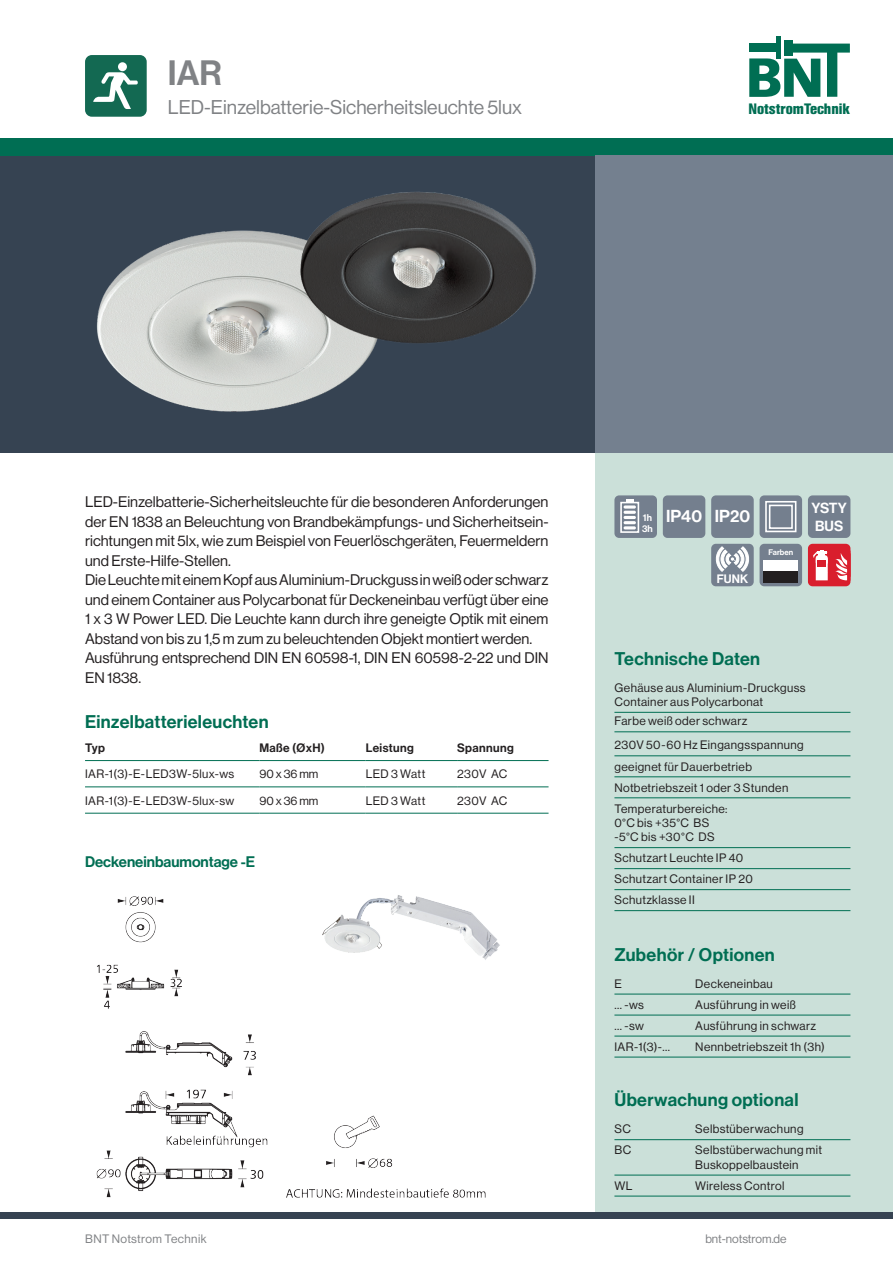
<style>
.page{position:relative;width:893px;height:1263px;background:#fff}
.page>*{position:absolute;margin:0;border:0;box-sizing:border-box;transform-origin:0 0}
.t1{font:34.5px "N Haas Grotesk DS Std 65 Md";color:#808285}
.t2{font:19.5px "N Haas Grotesk DS Std 55 Rg";color:#808285}
.t3{font:18px "N Haas Grotesk DS Std 65 Md";letter-spacing:.02em;color:#006e53}
.t4{font:16.95px "N Haas Grotesk DS Std 65 Md";color:#fff}
.t5{font:15px/19.5px "N Haas Grotesk DS Std 55 Rg";color:#231f20}
.t6{font:15px "N Haas Grotesk DS Std 65 Md";color:#006e53}
.t7{font:700 15px "Helvetica Con BQ";color:#006e53}
.t8{font:14.4px/18px "N Haas Grotesk DS Std 65 Md";color:#fff}
.t9{font:12px/21px "N Haas Grotesk DS Std 55 Rg";letter-spacing:.035em;color:#231f20}
.t10{font:12px "N Haas Grotesk DS Std 55 Rg";letter-spacing:.015em;color:#808285}
.t11{font:12px "N Haas Grotesk DS Std 65 Md";letter-spacing:.035em;color:#231f20}
.t12{font:12px "N Haas Grotesk DS Std 65 Md";color:#fff}
.t13{font:9.6px/11.6px "N Haas Grotesk DS Std 65 Md";color:#fff}
.t14{font:7.95px "N Haas Grotesk DS Std 65 Md";color:#fff}
</style>
<div class="page">
<div style="left:0;top:155px;width:595px;height:298px;background:#364352"></div>
<div style="left:0;top:138px;width:893px;height:17px;background:#006e53"></div>
<div style="left:595px;top:453px;width:298px;height:762px;background:#cbe0d9"></div>
<svg style="left:749px;top:44px;width:101px;height:53px"></svg>
<div style="left:784px;top:40px;width:9px;height:16px;background:#006e53"></div>
<div style="left:749px;top:43px;width:31px;height:9px;background:#006e53"></div>
<hr style="left:776px;top:36px;width:4px;height:23px;background:#006e53">
<div style="left:0;top:1212px;width:893px;height:6px;background:#364352"></div>
<div style="left:86px;top:56px;width:59px;height:59px;background:#136952;border-radius:5px"></div>
<div style="left:85px;top:55px;width:62px;height:62px;border:3px solid #136952;border-radius:5px"></div>
<div style="left:118px;top:62px;width:9px;height:9px;background:#fff;border-radius:50%"></div>
<svg style="left:93px;top:72px;width:45px;height:37px"></svg>
<div style="left:595px;top:155px;width:298px;height:298px;background:#74808f"></div>
<hr style="left:614px;top:712px;width:236px;height:1px;background:#006e53">
<hr style="left:614px;top:731px;width:236px;height:1px;background:#006e53">
<hr style="left:614px;top:755px;width:236px;height:1px;background:#006e53">
<hr style="left:614px;top:776px;width:236px;height:1px;background:#006e53">
<hr style="left:614px;top:797px;width:236px;height:1px;background:#006e53">
<hr style="left:614px;top:847px;width:236px;height:1px;background:#006e53">
<hr style="left:614px;top:868px;width:236px;height:1px;background:#006e53">
<hr style="left:614px;top:889px;width:236px;height:1px;background:#006e53">
<hr style="left:614px;top:910px;width:236px;height:1px;background:#006e53">
<hr style="left:85px;top:760px;width:174px;height:1px;background:#006e53">
<hr style="left:259px;top:760px;width:107px;height:1px;background:#006e53">
<hr style="left:366px;top:760px;width:91px;height:1px;background:#006e53">
<hr style="left:457px;top:760px;width:92px;height:1px;background:#006e53">
<hr style="left:85px;top:786px;width:174px;height:1px;background:#006e53">
<hr style="left:259px;top:786px;width:107px;height:1px;background:#006e53">
<hr style="left:366px;top:786px;width:91px;height:1px;background:#006e53">
<hr style="left:457px;top:786px;width:92px;height:1px;background:#006e53">
<hr style="left:85px;top:813px;width:174px;height:1px;background:#006e53">
<hr style="left:259px;top:813px;width:107px;height:1px;background:#006e53">
<hr style="left:366px;top:813px;width:91px;height:1px;background:#006e53">
<hr style="left:457px;top:813px;width:92px;height:1px;background:#006e53">
<img style="left:96px;top:230px;width:241px;height:182px">
<img style="left:269px;top:155px;width:299px;height:231px">
<hr style="left:614px;top:1139px;width:236px;height:1px;background:#006e53">
<hr style="left:614px;top:1175px;width:236px;height:1px;background:#006e53">
<hr style="left:614px;top:1196px;width:236px;height:1px;background:#006e53">
<img style="left:96px;top:895px;width:397px;height:303px">
<hr style="left:614px;top:994px;width:236px;height:1px;background:#006e53">
<hr style="left:614px;top:1015px;width:236px;height:1px;background:#006e53">
<hr style="left:614px;top:1036px;width:236px;height:1px;background:#006e53">
<hr style="left:614px;top:1057px;width:236px;height:1px;background:#006e53">
<div style="left:615px;top:496px;width:41px;height:41px;background:#747f8e;border-radius:4px"></div>
<div style="left:614px;top:495px;width:43px;height:43px;border:2px solid #747f8e;border-radius:4px"></div>
<svg style="left:624px;top:505px;width:12px;height:4px"></svg>
<div style="left:620px;top:502px;width:19px;height:31px;border:2px solid #fff"></div>
<svg style="left:626px;top:499px;width:8px;height:4px"></svg>
<svg style="left:624px;top:511px;width:12px;height:18px"></svg>
<div style="left:809px;top:496px;width:40px;height:41px;background:#747f8e;border-radius:4px"></div>
<div style="left:808px;top:495px;width:42px;height:43px;border:2px solid #747f8e;border-radius:4px"></div>
<div style="left:809px;top:545px;width:40px;height:40px;background:#d91e2d;border-radius:4px"></div>
<div style="left:808px;top:544px;width:42px;height:42px;border:2px solid #d91e2d;border-radius:4px"></div>
<svg style="left:835px;top:547px;width:15px;height:34px"></svg>
<svg style="left:813px;top:550px;width:15px;height:30px"></svg>
<div style="left:816px;top:555px;width:12px;height:10px;background:#fff;border-radius:3px"></div>
<div style="left:818px;top:560px;width:8px;height:6px;background:#d91e2d"></div>
<div style="left:761px;top:545px;width:40px;height:40px;background:#747f8e;border-radius:4px"></div>
<div style="left:760px;top:544px;width:42px;height:42px;border:2px solid #747f8e;border-radius:4px"></div>
<div style="left:763px;top:560px;width:35px;height:11px;background:#fff"></div>
<div style="left:763px;top:571px;width:35px;height:11px;background:#231f20"></div>
<div style="left:664px;top:496px;width:40px;height:41px;background:#747f8e;border-radius:4px"></div>
<div style="left:663px;top:495px;width:42px;height:43px;border:2px solid #747f8e;border-radius:4px"></div>
<div style="left:712px;top:496px;width:41px;height:41px;background:#747f8e;border-radius:4px"></div>
<div style="left:711px;top:495px;width:43px;height:43px;border:2px solid #747f8e;border-radius:4px"></div>
<div style="left:761px;top:496px;width:40px;height:41px;background:#747f8e;border-radius:4px"></div>
<div style="left:760px;top:495px;width:42px;height:43px;border:2px solid #747f8e;border-radius:4px"></div>
<svg style="left:765px;top:501px;width:32px;height:32px"></svg>
<div style="left:712px;top:545px;width:41px;height:40px;background:#747f8e;border-radius:4px"></div>
<div style="left:711px;top:544px;width:43px;height:42px;border:2px solid #747f8e;border-radius:4px"></div>
<svg style="left:715px;top:547px;width:34px;height:24px"></svg>
<h1 class="t1" style="left:168px;top:53px;width:56px">IAR</h1>
<h2 class="t2" style="left:168px;top:96px;width:356px">LED-Einzelbatterie-Sicherheitsleuchte 5lux</h2>
<p class="t7" style="left:748px;top:100px;width:103px">NotstromTechnik</p>
<p class="t5" style="left:85px;top:492px;width:465px">LED-Einzelbatterie-Sicherheitsleuchte für die besonderen Anforderungen der EN 1838 an Beleuchtung von Brandbekämpfungs- und Sicherheitsein&shy;richtungen mit 5lx, wie zum Beispiel von Feuerlöschgeräten, Feuermeldern und Erste-Hilfe-Stellen.<br>Die Leuchte mit einem Kopf aus Aluminium-Druckguss in weiß oder schwarz und einem Container aus Polycarbonat für Deckeneinbau verfügt über eine 1 x 3 W Power LED. Die Leuchte kann durch ihre geneigte Optik mit einem Abstand von bis zu 1,5 m zum zu beleuchtenden Objekt montiert werden.<br>Ausführung entsprechend DIN EN 60598-1, DIN EN 60598-2-22 und DIN EN 1838.</p>
<p class="t3" style="left:85px;top:711px;width:185px">Einzelbatterieleuchten</p>
<p class="t11" style="left:85px;top:741px;width:21px">Typ</p>
<p class="t11" style="left:259px;top:741px;width:67px">Maße (ØxH)</p>
<p class="t11" style="left:366px;top:741px;width:50px">Leistung</p>
<p class="t11" style="left:457px;top:741px;width:58px">Spannung</p>
<p class="t9" style="left:85px;top:764px;width:151px">IAR-1(3)-E-LED3W-5lux-ws</p>
<p class="t9" style="left:259px;top:764px;width:61px">90 x 36 mm</p>
<p class="t9" style="left:366px;top:764px;width:61px">LED 3 Watt</p>
<p class="t9" style="left:457px;top:764px;width:52px">230V AC</p>
<p class="t9" style="left:85px;top:790px;width:151px">IAR-1(3)-E-LED3W-5lux-sw</p>
<p class="t9" style="left:259px;top:790px;width:61px">90 x 36 mm</p>
<p class="t9" style="left:366px;top:790px;width:61px">LED 3 Watt</p>
<p class="t9" style="left:457px;top:790px;width:52px">230V AC</p>
<p class="t6" style="left:85px;top:853px;width:171px">Deckeneinbaumontage -E</p>
<p class="t13" style="left:642px;top:512px;width:12px">1h<br>3h</p>
<p class="t8" style="left:811px;top:499px;width:37px">YSTY<br>BUS</p>
<p class="t14" style="left:768px;top:548px;width:26px">Farben</p>
<p class="t4" style="left:666px;top:506px;width:85px">IP40 IP20</p>
<p class="t12" style="left:717px;top:572px;width:33px">FUNK</p>
<p class="t3" style="left:614px;top:648px;width:147px">Technische Daten</p>
<p class="t9" style="left:614px;top:680px;width:193px;line-height:14.4px">Gehäuse aus Aluminium-Druckguss<br>Container aus Polycarbonat</p>
<p class="t9" style="left:614px;top:709px;width:191px;line-height:24px">Farbe weiß oder schwarz<br>230V 50-60 Hz Eingangsspannung</p>
<p class="t9" style="left:614px;top:756px;width:175px">geeignet für Dauerbetrieb<br>Notbetriebszeit 1 oder 3 Stunden<br>Temperaturbereiche:</p>
<p class="t9" style="left:614px;top:815px;width:102px;line-height:14.4px">0°C bis +35°C BS -5°C bis +30°C DS</p>
<p class="t9" style="left:614px;top:848px;width:140px">Schutzart Leuchte IP 40<br>Schutzart Container IP 20<br>Schutzklasse II</p>
<p class="t3" style="left:614px;top:944px;width:162px">Zubehör / Optionen</p>
<p class="t9" style="left:614px;top:973px;width:9px">E</p>
<p class="t9" style="left:695px;top:973px;width:79px">Deckeneinbau</p>
<p class="t9" style="left:614px;top:994px;width:31px">... -ws</p>
<p class="t9" style="left:695px;top:994px;width:102px">Ausführung in weiß</p>
<p class="t9" style="left:614px;top:1015px;width:31px">... -sw</p>
<p class="t9" style="left:695px;top:1015px;width:123px">Ausführung in schwarz</p>
<p class="t9" style="left:614px;top:1036px;width:57px">IAR-1(3)-...</p>
<p class="t9" style="left:695px;top:1036px;width:131px">Nennbetriebszeit 1h (3h)</p>
<p class="t3" style="left:614px;top:1089px;width:185px">Überwachung optional</p>
<p class="t9" style="left:614px;top:1119px;width:18px">SC</p>
<p class="t9" style="left:695px;top:1119px;width:110px">Selbstüberwachung</p>
<p class="t9" style="left:614px;top:1140px;width:18px">BC</p>
<p class="t9" style="left:695px;top:1143px;width:128px;line-height:14.4px">Selbstüberwachung mit<br>Buskoppelbaustein</p>
<p class="t9" style="left:614px;top:1175px;width:20px">WL</p>
<p class="t9" style="left:695px;top:1175px;width:91px">Wireless Control</p>
<p class="t10" style="left:85px;top:1231px;width:123px">BNT Notstrom Technik</p>
<p class="t10" style="left:705px;top:1231px;width:83px">bnt-notstrom.de</p>
</div>
